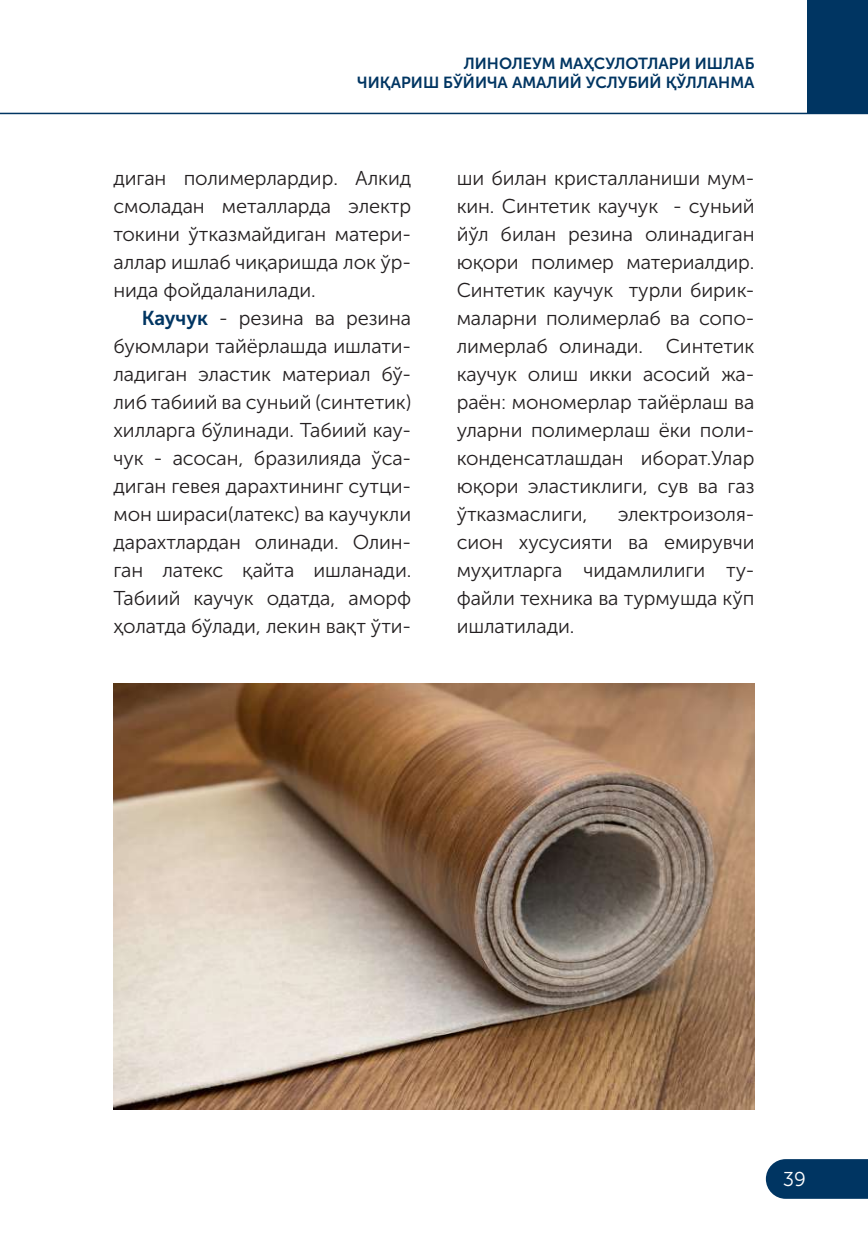
<style>
.page{position:relative;width:868px;height:1248px;background:#fff}
.page>*{position:absolute;margin:0;border:0;box-sizing:border-box;transform-origin:0 0}
.t1{font:20px/28px "Museo Sans Cyrl 300";letter-spacing:-.005em;color:#231f20;text-align:justify}
.t2{font:20px "Museo Sans Cyrl 300";color:#fff}
.t3{font:16px/19.2px "Museo Sans Cyrl 700";color:#003562;text-align:right}
.s1{font-family:"Museo Sans Cyrl 700";color:#003562}
</style>
<div class="page">
<div style="left:807px;top:0;width:60px;height:113px;background:#003562"></div>
<hr style="left:0;top:113px;width:867px;height:1px;background:#003562">
<img style="left:113px;top:683px;width:641px;height:426px">
<svg style="left:765px;top:1159px;width:102px;height:39px;background:#0d3f6a"></svg>
<p class="t3" style="left:357px;top:54px;width:399px">ЛИНОЛЕУМ МАҲСУЛОТЛАРИ ИШЛАБ<br>ЧИҚАРИШ БЎЙИЧА АМАЛИЙ УСЛУБИЙ ҚЎЛЛАНМА</p>
<p class="t1" style="left:113px;top:164px;width:299px">диган полимерлардир. Алкид смоладан металларда электр токини ўтказмайдиган матери&shy;аллар ишлаб чиқаришда лок ўр&shy;нида фойдаланилади.</p>
<p class="t1" style="left:113px;top:304px;width:299px;text-indent:28px"><span class="s1">Каучук</span> - резина ва резина буюмлари тайёрлашда ишлати&shy;ладиган эластик материал бў&shy;либ табиий ва суньий (синтетик) хилларга бўлинади. Табиий кау&shy;чук - асосан, бразилияда ўса&shy;диган гевея дарахтининг сутци&shy;мон шираси(латекс) ва каучукли дарахтлардан олинади. Олин&shy;ган латекс қайта ишланади.<br>Табиий каучук одатда, аморф ҳолатда бўлади, лекин вақт ўти-</p>
<p class="t1" style="left:456px;top:164px;width:299px">ши билан кристалланиши мум&shy;кин. Синтетик каучук - суньий йўл билан резина олинадиган юқори полимер материалдир.<br>Синтетик каучук турли бирик&shy;маларни полимерлаб ва сопо&shy;лимерлаб олинади. Синтетик каучук олиш икки асосий жа&shy;раён: мономерлар тайёрлаш ва уларни полимерлаш ёки поли&shy;конденсатлашдан иборат.Улар юқори эластиклиги, сув ва газ ўтказмаслиги,</p>
<p class="t1" style="left:456px;top:500px;width:299px;text-indent:161px">электроизоля&shy;сион хусусияти ва емирувчи муҳитларга чидамлилиги ту&shy;файли техника ва турмушда кўп ишлатилади.</p>
<p class="t2" style="left:782px;top:1168px;width:25px">39</p>
</div>
